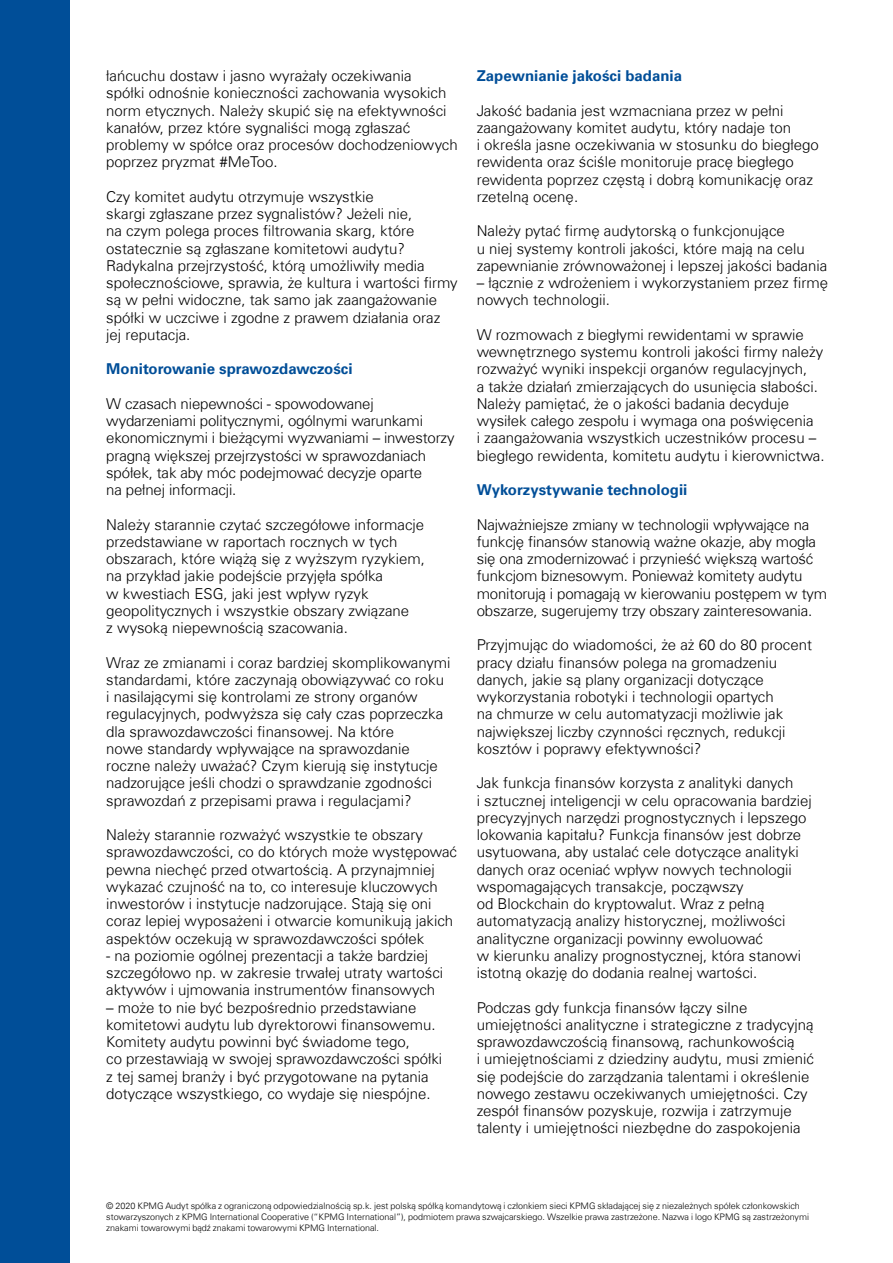
<style>
.page{position:relative;width:893px;height:1263px;background:#fff}
.page>*{position:absolute;margin:0;border:0;box-sizing:border-box;transform-origin:0 0}
.t1{font:300 15px/17.2px "Universfor KPMG";color:#000}
.t2{font:700 15px "Universfor KPMG";color:#004e98}
.t3{font:300 9px/10.8px "Universfor KPMG";color:#000}
</style>
<div class="page">
<div style="left:0;top:0;width:69px;height:1263px;background:#004e98"></div>
<p class="t1" style="left:106px;top:67px;width:353px">łańcuchu dostaw i jasno wyrażały oczekiwania<br>spółki odnośnie konieczności zachowania wysokich norm etycznych. Należy skupić się na efektywności kanałów, przez które sygnaliści mogą zgłaszać problemy w spółce oraz procesów dochodzeniowych poprzez pryzmat #MeToo.</p>
<p class="t1" style="left:106px;top:188px;width:353px">Czy komitet audytu otrzymuje wszystkie<br>skargi zgłaszane przez sygnalistów? Jeżeli nie,<br>na czym polega proces filtrowania skarg, które ostatecznie są zgłaszane komitetowi audytu?<br>Radykalna przejrzystość, którą umożliwiły media społecznościowe, sprawia, że kultura i wartości firmy są w pełni widoczne, tak samo jak zaangażowanie spółki w uczciwe i zgodne z prawem działania oraz jej reputacja.</p>
<p class="t2" style="left:106px;top:360px;width:248px">Monitorowanie sprawozdawczości</p>
<p class="t1" style="left:106px;top:395px;width:350px">W czasach niepewności - spowodowanej wydarzeniami politycznymi, ogólnymi warunkami ekonomicznymi i bieżącymi wyzwaniami – inwestorzy pragną większej przejrzystości w sprawozdaniach spółek, tak aby móc podejmować decyzje oparte<br>na pełnej informacji.</p>
<p class="t1" style="left:106px;top:516px;width:320px">Należy starannie czytać szczegółowe informacje przedstawiane w raportach rocznych w tych obszarach, które wiążą się z wyższym ryzykiem, na przykład jakie podejście przyjęła spółka<br>w kwestiach ESG, jaki jest wpływ ryzyk geopolitycznych i wszystkie obszary związane<br>z wysoką niepewnością szacowania.</p>
<p class="t1" style="left:106px;top:654px;width:346px">Wraz ze zmianami i coraz bardziej skomplikowanymi standardami, które zaczynają obowiązywać co roku i nasilającymi się kontrolami ze strony organów regulacyjnych, podwyższa się cały czas poprzeczka dla sprawozdawczości finansowej. Na które<br>nowe standardy wpływające na sprawozdanie roczne należy uważać? Czym kierują się instytucje nadzorujące jeśli chodzi o sprawdzanie zgodności sprawozdań z przepisami prawa i regulacjami?</p>
<p class="t1" style="left:106px;top:826px;width:352px">Należy starannie rozważyć wszystkie te obszary sprawozdawczości, co do których może występować pewna niechęć przed otwartością. A przynajmniej wykazać czujność na to, co interesuje kluczowych inwestorów i instytucje nadzorujące. Stają się oni coraz lepiej wyposażeni i otwarcie komunikują jakich aspektów oczekują w sprawozdawczości spółek</p>
<p class="t1" style="left:106px;top:947px;width:338px">- na poziomie ogólnej prezentacji a także bardziej szczegółowo np. w zakresie trwałej utraty wartości aktywów i ujmowania instrumentów finansowych</p>
<p class="t1" style="left:106px;top:999px;width:337px">– może to nie być bezpośrednio przedstawiane komitetowi audytu lub dyrektorowi finansowemu.<br>Komitety audytu powinni być świadome tego,<br>co przestawiają w swojej sprawozdawczości spółki z tej samej branży i być przygotowane na pytania dotyczące wszystkiego, co wydaje się niespójne.</p>
<p class="t2" style="left:477px;top:67px;width:207px">Zapewnianie jakości badania</p>
<p class="t1" style="left:477px;top:102px;width:343px">Jakość badania jest wzmacniana przez w pełni zaangażowany komitet audytu, który nadaje ton<br>i określa jasne oczekiwania w stosunku do biegłego rewidenta oraz ściśle monitoruje pracę biegłego rewidenta poprzez częstą i dobrą komunikację oraz rzetelną ocenę.</p>
<p class="t1" style="left:477px;top:222px;width:352px">Należy pytać firmę audytorską o funkcjonujące<br>u niej systemy kontroli jakości, które mają na celu zapewnianie zrównoważonej i lepszej jakości badania</p>
<p class="t1" style="left:477px;top:274px;width:353px">– łącznie z wdrożeniem i wykorzystaniem przez firmę nowych technologii.</p>
<p class="t1" style="left:477px;top:326px;width:349px">W rozmowach z biegłymi rewidentami w sprawie wewnętrznego systemu kontroli jakości firmy należy rozważyć wyniki inspekcji organów regulacyjnych,<br>a także działań zmierzających do usunięcia słabości.<br>Należy pamiętać, że o jakości badania decyduje wysiłek całego zespołu i wymaga ona poświęcenia<br>i zaangażowania wszystkich uczestników procesu – biegłego rewidenta, komitetu audytu i kierownictwa.</p>
<p class="t2" style="left:477px;top:481px;width:212px">Wykorzystywanie technologii</p>
<p class="t1" style="left:477px;top:516px;width:352px">Najważniejsze zmiany w technologii wpływające na funkcję finansów stanowią ważne okazje, aby mogła się ona zmodernizować i przynieść większą wartość funkcjom biznesowym. Ponieważ komitety audytu monitorują i pomagają w kierowaniu postępem w tym obszarze, sugerujemy trzy obszary zainteresowania.</p>
<p class="t1" style="left:477px;top:636px;width:337px">Przyjmując do wiadomości, że aż 60 do 80 procent pracy działu finansów polega na gromadzeniu danych, jakie są plany organizacji dotyczące wykorzystania robotyki i technologii opartych<br>na chmurze w celu automatyzacji możliwie jak największej liczby czynności ręcznych, redukcji kosztów i poprawy efektywności?</p>
<p class="t1" style="left:477px;top:774px;width:337px">Jak funkcja finansów korzysta z analityki danych<br>i sztucznej inteligencji w celu opracowania bardziej precyzyjnych narzędzi prognostycznych i lepszego lokowania kapitału? Funkcja finansów jest dobrze usytuowana, aby ustalać cele dotyczące analityki danych oraz oceniać wpływ nowych technologii wspomagających transakcje, począwszy<br>od Blockchain do kryptowalut. Wraz z pełną automatyzacją analizy historycznej, możliwości analityczne organizacji powinny ewoluować<br>w kierunku analizy prognostycznej, która stanowi istotną okazję do dodania realnej wartości.</p>
<p class="t1" style="left:477px;top:999px;width:339px">Podczas gdy funkcja finansów łączy silne umiejętności analityczne i strategiczne z tradycyjną sprawozdawczością finansową, rachunkowością<br>i umiejętnościami z dziedziny audytu, musi zmienić się podejście do zarządzania talentami i określenie nowego zestawu oczekiwanych umiejętności. Czy zespół finansów pozyskuje, rozwija i zatrzymuje talenty i umiejętności niezbędne do zaspokojenia</p>
<p class="t3" style="left:106px;top:1200px;width:704px">© 2020 KPMG Audyt spółka z ograniczoną odpowiedzialnością sp.k. jest polską spółką komandytową i członkiem sieci KPMG składającej się z niezależnych spółek członkowskich stowarzyszonych z KPMG International Cooperative (“KPMG International”), podmiotem prawa szwajcarskiego. Wszelkie prawa zastrzeżone. Nazwa i logo KPMG są zastrzeżonymi znakami towarowymi bądź znakami towarowymi KPMG International.</p>
</div>
